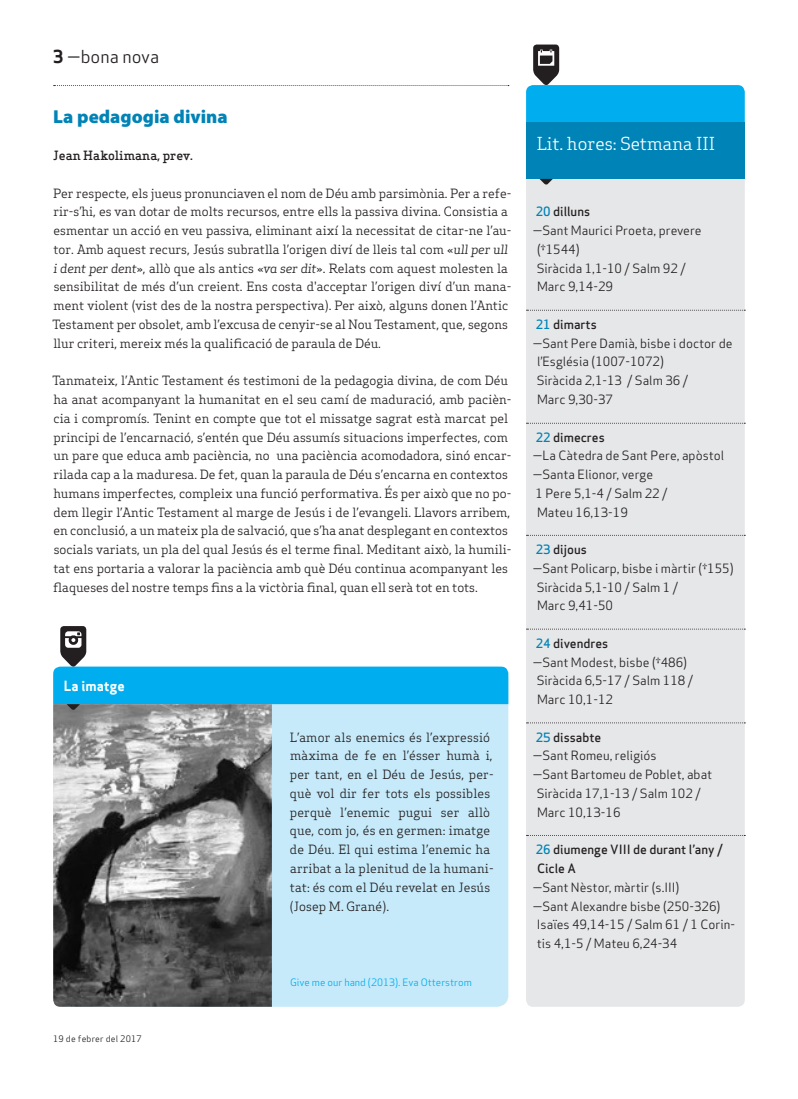
<style>
.page{position:relative;width:798px;height:1099px;background:#fff}
.page>*{position:absolute;margin:0;border:0;box-sizing:border-box;transform-origin:0 0}
.Titular_Petit{font:900 18.75px "Myriad Pro";color:#0083b6}
.Subtitol_Secció{font:17.5px "Apex Serif";color:#fff}
.Capçalera{font:17.5px "Apex Sans Book T";color:#231f20}
.Titular_Secció_Petit{font:13.75px "Apex Sans Bold T";color:#fff}
.Text_General{font:12.5px/18.8px "Apex Serif";color:#231f20}
.Text_General-2{font:12.5px/18.8px "Apex Sans Book T";color:#231f20}
.Text_General-3{font:12.5px/18.8px "Apex Sans Medium T";color:#231f20}
.Autors{font:500 12.5px "Apex Serif";color:#231f20}
.Credit_La_Imatge{font:10px "Apex Sans Book T";color:#00aeef}
.Data_Peu{font:8.75px "Apex Sans Book T";letter-spacing:.02em;color:#231f20}
.s1{font-family:"Apex Sans Bold T"}
.s2{font-style:italic}
.s3{color:#0083b6}
</style>
<div class="page">
<svg style="left:54px;top:85px;width:454px;height:1px"></svg>
<div style="left:526px;top:179px;width:218px;height:827px;background:#e6e7e9"></div>
<svg style="left:526px;top:310px;width:219px;height:1px"></svg>
<svg style="left:526px;top:423px;width:219px;height:1px"></svg>
<svg style="left:526px;top:535px;width:219px;height:1px"></svg>
<svg style="left:526px;top:628px;width:219px;height:1px"></svg>
<svg style="left:526px;top:722px;width:219px;height:1px"></svg>
<svg style="left:526px;top:835px;width:219px;height:1px"></svg>
<svg style="left:526px;top:45px;width:218px;height:78px"></svg>
<div style="left:526px;top:123px;width:218px;height:56px;background:#0083b6"></div>
<svg style="left:539px;top:179px;width:13px;height:6px"></svg>
<div style="left:53px;top:666px;width:455px;height:340px;background:#c6eafa;border-radius:11px"></div>
<img style="left:53px;top:710px;width:219px;height:296px">
<svg style="left:53px;top:626px;width:455px;height:84px"></svg>
<p class="Capçalera" style="left:53px;top:46px;width:107px"><span class="s1">3</span> —bona nova</p>
<p class="Titular_Petit" style="left:53px;top:104px;width:176px">La pedagogia divina</p>
<p class="Autors" style="left:53px;top:148px;width:141px">Jean Hakolimana, prev.</p>
<p class="Text_General" style="left:52px;top:183px;width:460px">Per respecte, els jueus pronunciaven el nom de Déu amb parsimònia. Per a refe&shy;rir-s’hi, es van dotar de molts recursos, entre ells la passiva divina. Consistia a esmentar un acció en veu passiva, eliminant així la necessitat de citar-ne l’au&shy;tor. Amb aquest recurs, Jesús subratlla l’origen diví de lleis tal com «<span class="s2">ull per ull i dent per dent</span>», allò que als antics «<span class="s2">va ser dit</span>». Relats com aquest molesten la sensibilitat de més d’un creient. Ens costa d'acceptar l’origen diví d’un mana&shy;ment violent (vist des de la nostra perspectiva). Per això, alguns donen l’Antic Testament per obsolet, amb l’excusa de cenyir-se al Nou Testament, que, segons llur criteri, mereix més la qualificació de paraula de Déu.</p>
<p class="Text_General" style="left:52px;top:371px;width:460px">Tanmateix, l’Antic Testament és testimoni de la pedagogia divina, de com Déu ha anat acompanyant la humanitat en el seu camí de maduració, amb pacièn&shy;cia i compromís. Tenint en compte que tot el missatge sagrat està marcat pel principi de l’encarnació, s’entén que Déu assumís situacions imperfectes, com un pare que educa amb paciència, no una paciència acomodadora, sinó encar&shy;rilada cap a la maduresa. De fet, quan la paraula de Déu s’encarna en contextos humans imperfectes, compleix una funció performativa. És per això que no po&shy;dem llegir l’Antic Testament al marge de Jesús i de l’evangeli. Llavors arribem, en conclusió, a un mateix pla de salvació, que s’ha anat desplegant en contextos socials variats, un pla del qual Jesús és el terme final. Meditant això, la humili&shy;tat ens portaria a valorar la paciència amb què Déu continua acompanyant les flaqueses del nostre temps fins a la victòria final, quan ell serà tot en tots.</p>
<p class="Titular_Secció_Petit" style="left:64px;top:677px;width:62px">La imatge</p>
<p class="Data_Peu" style="left:53px;top:1032px;width:90px">19 de febrer del 2017</p>
<p class="Text_General" style="left:289px;top:727px;width:205px">L’amor als enemics és l’expressió màxima de fe en l’ésser humà i, per tant, en el Déu de Jesús, per&shy;què vol dir fer tots els possibles perquè l’enemic pugui ser allò que, com jo, és en germen: imatge de Déu. El qui estima l’enemic ha arribat a la plenitud de la humani&shy;tat: és com el Déu revelat en Jesús (Josep M. Grané).</p>
<p class="Credit_La_Imatge" style="left:290px;top:975px;width:183px">Give me our hand (2013). Eva Otterstrom</p>
<p class="Subtitol_Secció" style="left:536px;top:133px;width:180px">Lit. hores: Setmana III</p>
<p class="Text_General-3" style="left:535px;top:202px;width:56px"><span class="s3">20</span> dilluns</p>
<p class="Text_General-2" style="left:537px;top:221px;width:166px;text-indent:-4px">—Sant Maurici Proeta, prevere (†1544)</p>
<p class="Text_General-2" style="left:536px;top:258px;width:150px">Siràcida 1,1-10 / Salm 92 /</p>
<p class="Text_General-2" style="left:537px;top:277px;width:77px">Marc 9,14-29</p>
<p class="Text_General-3" style="left:535px;top:315px;width:62px"><span class="s3">21</span> dimarts</p>
<p class="Text_General-2" style="left:537px;top:333px;width:197px;text-indent:-4px">—Sant Pere Damià, bisbe i doctor de l’Església (1007-1072)</p>
<p class="Text_General-2" style="left:536px;top:371px;width:153px">Siràcida 2,1-13 / Salm 36 /</p>
<p class="Text_General-2" style="left:537px;top:390px;width:77px">Marc 9,30-37</p>
<p class="Text_General-3" style="left:535px;top:427px;width:71px"><span class="s3">22</span> dimecres</p>
<p class="Text_General-2" style="left:532px;top:446px;width:193px">—La Càtedra de Sant Pere, apòstol</p>
<p class="Text_General-2" style="left:532px;top:465px;width:122px">—Santa Elionor, verge</p>
<p class="Text_General-2" style="left:535px;top:483px;width:133px">1 Pere 5,1-4 / Salm 22 /</p>
<p class="Text_General-2" style="left:537px;top:502px;width:92px">Mateu 16,13-19</p>
<p class="Text_General-3" style="left:535px;top:540px;width:52px"><span class="s3">23</span> dijous</p>
<p class="Text_General-2" style="left:532px;top:558px;width:202px">—Sant Policarp, bisbe i màrtir (†155)</p>
<p class="Text_General-2" style="left:536px;top:577px;width:143px">Siràcida 5,1-10 / Salm 1 /</p>
<p class="Text_General-2" style="left:537px;top:596px;width:77px">Marc 9,41-50</p>
<p class="Text_General-3" style="left:535px;top:633px;width:74px"><span class="s3">24</span> divendres</p>
<p class="Text_General-2" style="left:532px;top:652px;width:156px">—Sant Modest, bisbe (†486)</p>
<p class="Text_General-2" style="left:536px;top:671px;width:158px">Siràcida 6,5-17 / Salm 118 /</p>
<p class="Text_General-2" style="left:537px;top:690px;width:77px">Marc 10,1-12</p>
<p class="Text_General-3" style="left:535px;top:727px;width:67px"><span class="s3">25</span> dissabte</p>
<p class="Text_General-2" style="left:532px;top:746px;width:125px">—Sant Romeu, religiós</p>
<p class="Text_General-2" style="left:532px;top:765px;width:181px">—Sant Bartomeu de Poblet, abat</p>
<p class="Text_General-2" style="left:536px;top:783px;width:165px">Siràcida 17,1-13 / Salm 102 /</p>
<p class="Text_General-2" style="left:537px;top:802px;width:85px">Marc 10,13-16</p>
<p class="Text_General-3" style="left:535px;top:840px;width:188px"><span class="s3">26</span> diumenge VIII de durant l’any /<br>Cicle A</p>
<p class="Text_General-2" style="left:532px;top:877px;width:148px">—Sant Nèstor, màrtir (s.III)</p>
<p class="Text_General-2" style="left:532px;top:896px;width:189px">—Sant Alexandre bisbe (250-326)</p>
<p class="Text_General-2" style="left:536px;top:915px;width:200px">Isaïes 49,14-15 / Salm 61 / 1 Corin&shy;tis 4,1-5 / Mateu 6,24-34</p>
</div>
